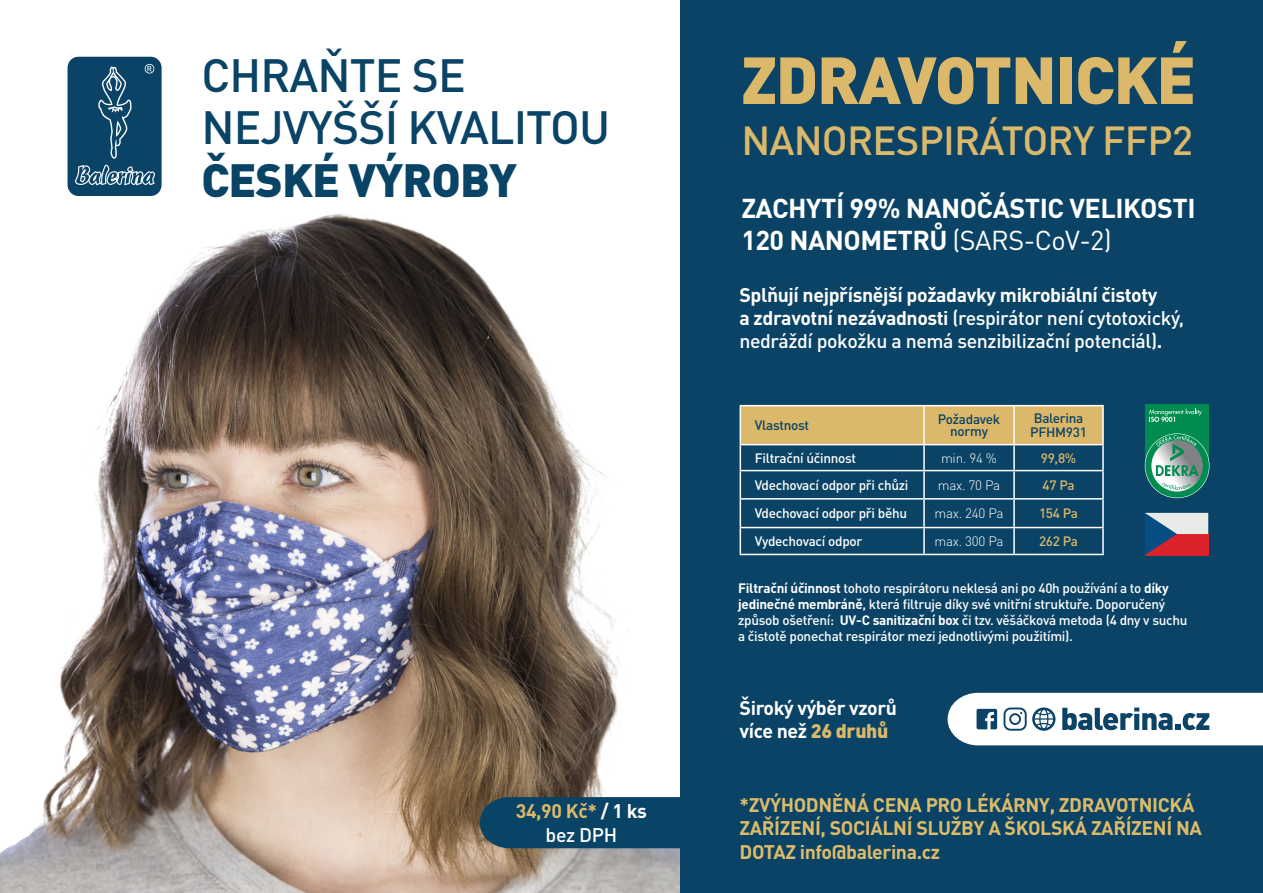
<style>
.page{position:relative;width:1263px;height:893px;background:#fff}
.page>*{position:absolute;margin:0;border:0;box-sizing:border-box;transform-origin:0 0}
.t1{font:900 65.4px "DIN Pro";letter-spacing:-.02em;color:#dbb86a}
.t2{font:500 46.05px/52.8px "DIN Pro";letter-spacing:-.02em;color:#094365}
.t3{font:900 46.05px "DIN Pro";letter-spacing:-.02em;color:#094365}
.t4{font:500 40.05px "DIN Pro";letter-spacing:-.02em;color:#dbb86a}
.t5{font:700 27px/32.4px "DIN Pro";letter-spacing:-.02em;color:#fff}
.t6{font:500 19.5px/23.4px "DIN Pro";letter-spacing:-.02em;color:#fff}
.t7{font:700 19.5px/23.4px "DIN Pro";letter-spacing:-.02em;color:#ddbb6a}
.t8{font:700 19.5px/23.4px "DIN Pro";letter-spacing:-.02em;color:#fff}
.t9{font:700 19.5px/23.4px "DIN Pro";letter-spacing:-.02em;color:#dbb96a;text-align:center}
.t10{font:500 13.5px/16.2px "DIN Pro";letter-spacing:-.02em;color:#fff}
.t11{font:500 13.5px/12px "DIN Pro";letter-spacing:-.02em;color:#0a4365;text-align:center}
.t12{font:300 13.5px "DIN Pro";letter-spacing:-.02em;color:#fff}
.t13{font:500 13.5px "DIN Pro";letter-spacing:-.02em;color:#dbb86a}
.s1{color:#fff}
.s2{font-weight:500;color:#fff}
.s3{font-weight:400}
.s4{font-weight:700}
.s5{font-weight:900;color:#dbb96a}
</style>
<div class="page">
<img style="left:0;top:213px;width:680px;height:680px">
<svg style="left:67px;top:56px;width:95px;height:140px;background:#235675"></svg>
<div style="left:480px;top:797px;width:200px;height:51px;background:#094365"></div>
<div style="left:680px;top:0;width:583px;height:893px;background:#0a4365"></div>
<div style="left:741px;top:406px;width:361px;height:38px;background:#dbb86a"></div>
<hr style="left:739px;top:405px;width:185px;height:1px;background:#fff">
<hr style="left:739px;top:406px;width:2px;height:38px;background:#fff">
<hr style="left:924px;top:405px;width:90px;height:1px;background:#fff">
<hr style="left:923px;top:406px;width:2px;height:38px;background:#fff">
<hr style="left:1014px;top:405px;width:90px;height:1px;background:#fff">
<hr style="left:1013px;top:406px;width:2px;height:38px;background:#fff">
<hr style="left:1102px;top:406px;width:2px;height:38px;background:#fff">
<hr style="left:739px;top:444px;width:185px;height:1px;background:#fff">
<hr style="left:739px;top:445px;width:2px;height:25px;background:#fff">
<hr style="left:924px;top:444px;width:90px;height:1px;background:#fff">
<hr style="left:923px;top:445px;width:2px;height:25px;background:#fff">
<hr style="left:1014px;top:444px;width:90px;height:1px;background:#fff">
<hr style="left:1013px;top:445px;width:2px;height:25px;background:#fff">
<hr style="left:1102px;top:445px;width:2px;height:25px;background:#fff">
<hr style="left:739px;top:470px;width:185px;height:1px;background:#fff">
<hr style="left:739px;top:471px;width:2px;height:27px;background:#fff">
<hr style="left:924px;top:470px;width:90px;height:1px;background:#fff">
<hr style="left:923px;top:471px;width:2px;height:27px;background:#fff">
<hr style="left:1014px;top:470px;width:90px;height:1px;background:#fff">
<hr style="left:1013px;top:471px;width:2px;height:27px;background:#fff">
<hr style="left:1102px;top:471px;width:2px;height:27px;background:#fff">
<hr style="left:739px;top:498px;width:185px;height:2px;background:#fff">
<hr style="left:739px;top:500px;width:2px;height:27px;background:#fff">
<hr style="left:924px;top:498px;width:90px;height:2px;background:#fff">
<hr style="left:923px;top:500px;width:2px;height:27px;background:#fff">
<hr style="left:1014px;top:498px;width:90px;height:2px;background:#fff">
<hr style="left:1013px;top:500px;width:2px;height:27px;background:#fff">
<hr style="left:1102px;top:500px;width:2px;height:27px;background:#fff">
<hr style="left:739px;top:527px;width:185px;height:1px;background:#fff">
<hr style="left:739px;top:528px;width:2px;height:26px;background:#fff">
<hr style="left:924px;top:527px;width:90px;height:1px;background:#fff">
<hr style="left:923px;top:528px;width:2px;height:26px;background:#fff">
<hr style="left:1014px;top:527px;width:90px;height:1px;background:#fff">
<hr style="left:1013px;top:528px;width:2px;height:26px;background:#fff">
<hr style="left:1102px;top:528px;width:2px;height:26px;background:#fff">
<hr style="left:739px;top:554px;width:185px;height:1px;background:#fff">
<hr style="left:924px;top:554px;width:90px;height:1px;background:#fff">
<hr style="left:1014px;top:554px;width:90px;height:1px;background:#fff">
<div style="left:1145px;top:405px;width:64px;height:57px;background:#008c4e"></div>
<div style="left:1145px;top:434px;width:64px;height:64px;background:#008c4e;border-radius:50%"></div>
<svg style="left:1151px;top:440px;width:52px;height:52px"></svg>
<svg style="left:1162px;top:483px;width:29px;height:7px"></svg>
<svg style="left:1156px;top:435px;width:42px;height:41px"></svg>
<svg style="left:1149px;top:409px;width:53px;height:13px"></svg>
<svg style="left:947px;top:692px;width:316px;height:54px;background:#cdd8df"></svg>
<svg style="left:1145px;top:513px;width:63px;height:42px;background:#aa7888"></svg>
<h2 class="t2" style="left:201px;top:47px;width:410px">CHRAŇTE SE<br>NEJVYŠŠÍ KVALITOU</h2>
<h2 class="t3" style="left:201px;top:149px;width:317px">ČESKÉ VÝROBY</h2>
<h3 class="t9" style="left:516px;top:799px;width:133px">34,90 Kč* <span class="s1">/ 1 ks </span><span class="s2">bez DPH</span></h3>
<h1 class="t1" style="left:741px;top:36px;width:456px">ZDRAVOTNICKÉ</h1>
<h3 class="t4" style="left:741px;top:113px;width:453px">NANORESPIRÁTORY FFP2</h3>
<h3 class="t5" style="left:741px;top:191px;width:456px">ZACHYTÍ 99% NANOČÁSTIC VELIKOSTI<br>120 NANOMETRŮ <span class="s3">(SARS-CoV-2)</span></h3>
<h3 class="t6" style="left:739px;top:282px;width:446px"><span class="s4">Splňují nejpřísnější požadavky mikrobiální čistoty<br>a zdravotní nezávadnosti</span> (respirátor není cytotoxický, nedráždí pokožku a nemá senzibilizační potenciál)<span class="s4">.</span></h3>
<p class="t11" style="left:755px;top:419px;width:56px">Vlastnost</p>
<p class="t11" style="left:938px;top:413px;width:64px">Požadavek normy</p>
<p class="t11" style="left:1030px;top:411px;width:58px;line-height:14.2px;text-align:left">Balerina<br>PFHM931</p>
<p class="t10" style="left:755px;top:449px;width:103px">Filtrační účinnost</p>
<p class="t12" style="left:941px;top:449px;width:58px">min. 94 %</p>
<p class="t13" style="left:1041px;top:449px;width:37px">99,8%</p>
<p class="t10" style="left:755px;top:476px;width:155px">Vdechovací odpor při chůzi</p>
<p class="t12" style="left:938px;top:476px;width:64px">max. 70 Pa</p>
<p class="t13" style="left:1042px;top:476px;width:34px">47 Pa</p>
<p class="t10" style="left:755px;top:505px;width:154px">Vdechovací odpor při běhu</p>
<p class="t12" style="left:934px;top:504px;width:71px">max. 240 Pa</p>
<p class="t13" style="left:1039px;top:504px;width:40px">154 Pa</p>
<p class="t10" style="left:755px;top:533px;width:109px">Vydechovací odpor</p>
<p class="t12" style="left:934px;top:532px;width:71px">max. 300 Pa</p>
<p class="t13" style="left:1039px;top:532px;width:40px">262 Pa</p>
<p class="t10" style="left:738px;top:579px;width:451px"><span class="s4">Filtrační účinnost</span> tohoto respirátoru neklesá ani po 40h používání a to <span class="s4">díky jedinečné membráně</span>, která filtruje díky své vnitřní struktuře. Doporučený způsob ošetření: <span class="s4">UV-C sanitizační box</span> či tzv. věšáčková metoda (4 dny v suchu a čistotě ponechat respirátor mezi jednotlivými použitími).</p>
<h3 class="t8" style="left:739px;top:695px;width:159px">Široký výběr vzorů více než <span class="s5">26 druhů</span></h3>
<h3 class="t7" style="left:739px;top:792px;width:464px">*ZVÝHODNĚNÁ CENA PRO LÉKÁRNY, ZDRAVOTNICKÁ<br>ZAŘÍZENÍ, SOCIÁLNÍ SLUŽBY A ŠKOLSKÁ ZAŘÍZENÍ NA<br>DOTAZ info@balerina.cz</h3>
</div>
